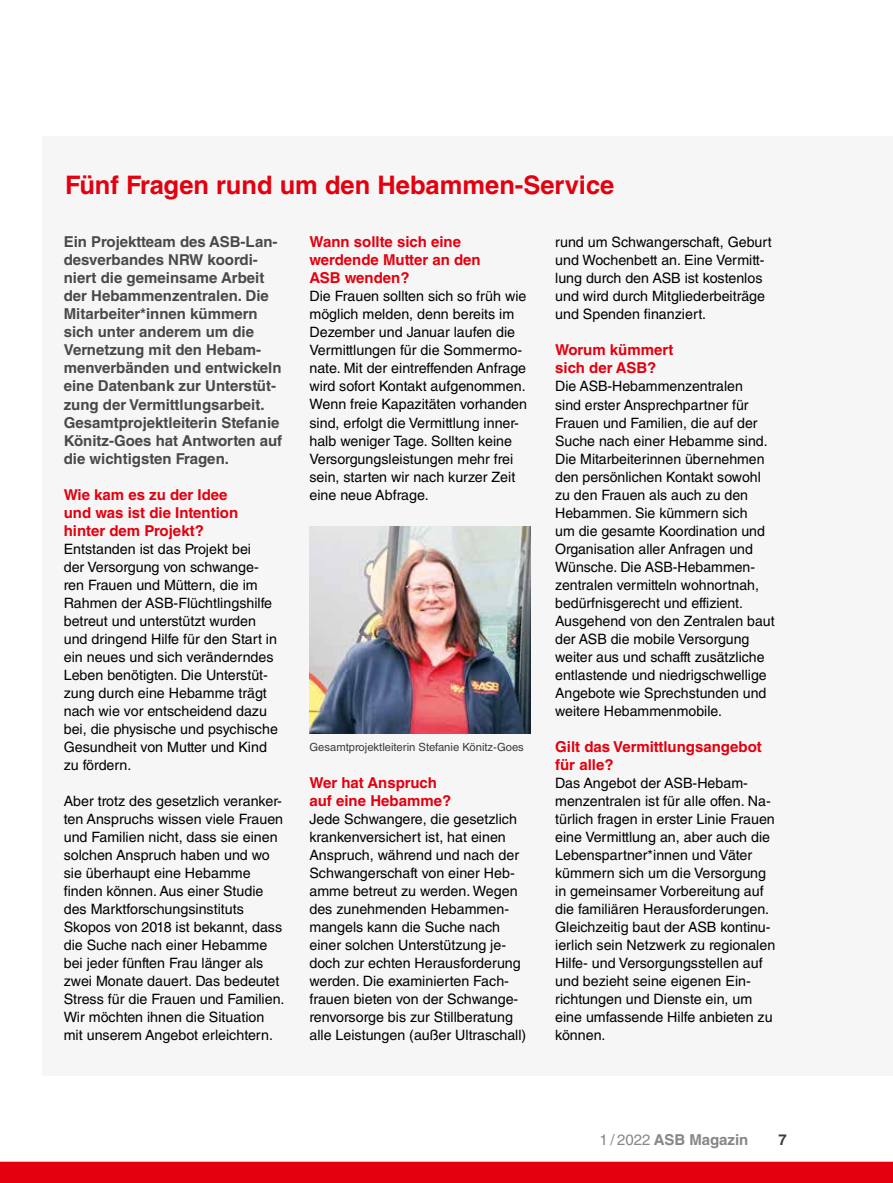
<style>
.page{position:relative;width:893px;height:1183px;background:#fff}
.page>*{position:absolute;margin:0;border:0;box-sizing:border-box;transform-origin:0 0}
.t1{font:700 25.5px "Helvetica LT Std";color:#e3000f}
.t2{font:700 15px/18px "Helvetica LT Std";color:#494948}
.t3{font:700 15px/18px "Helvetica LT Std";color:#e3000f}
.t4{font:700 15px "Helvetica LT Std";color:#878786}
.t5{font:700 15px "Helvetica LT Std";color:#3b3b3a}
.t6{font:14.25px/18px "Helvetica LT Std";color:#000}
.t7{font:11.25px "Helvetica LT Std";color:#3b3b3a}
.s1{font-weight:400}
</style>
<div class="page">
<div style="left:43px;top:136px;width:850px;height:939px;background:#f6f6f6"></div>
<img style="left:309px;top:526px;width:222px;height:207px">
<div style="left:0;top:1161px;width:893px;height:21px;background:#e3000f"></div>
<h1 class="t1" style="left:65px;top:170px;width:551px">Fünf Fragen rund um den Hebammen-Service</h1>
<p class="t2" style="left:64px;top:233px;width:220px">Ein Projektteam des ASB-Lan&shy;desverbandes NRW koordi&shy;niert die gemeinsame Arbeit der Hebammenzentralen. Die<br>Mitarbeiter*innen kümmern sich unter anderem um die<br>Vernetzung mit den Hebam&shy;menverbänden und entwickeln eine Datenbank zur Unterstüt&shy;zung der Vermittlungsarbeit.<br>Gesamtprojektleiterin Stefanie<br>Könitz-Goes hat Antworten auf die wichtigsten Fragen.</p>
<p class="t3" style="left:64px;top:485px;width:176px">Wie kam es zu der Idee und was ist die Intention hinter dem Projekt?</p>
<p class="t6" style="left:64px;top:539px;width:216px">Entstanden ist das Projekt bei<br>der Versorgung von schwange&shy;ren Frauen und Müttern, die im<br>Rahmen der ASB-Flüchtlingshilfe betreut und unterstützt wurden und dringend Hilfe für den Start in ein neues und sich veränderndes<br>Leben benötigten. Die Unterstüt&shy;zung durch eine Hebamme trägt nach wie vor entscheidend dazu bei, die physische und psychische<br>Gesundheit von Mutter und Kind zu fördern.</p>
<p class="t6" style="left:64px;top:791px;width:222px">Aber trotz des gesetzlich veranker&shy;ten Anspruchs wissen viele Frauen und Familien nicht, dass sie einen solchen Anspruch haben und wo sie überhaupt eine Hebamme finden können. Aus einer Studie des Marktforschungsinstituts<br>Skopos von 2018 ist bekannt, dass die Suche nach einer Hebamme bei jeder fünften Frau länger als zwei Monate dauert. Das bedeutet<br>Stress für die Frauen und Familien.<br>Wir möchten ihnen die Situation mit unserem Angebot erleichtern.</p>
<p class="t3" style="left:309px;top:233px;width:173px">Wann sollte sich eine werdende Mutter an den<br>ASB wenden?</p>
<p class="t6" style="left:309px;top:287px;width:219px">Die Frauen sollten sich so früh wie möglich melden, denn bereits im<br>Dezember und Januar laufen die<br>Vermittlungen für die Sommermo&shy;nate. Mit der eintreffenden Anfrage wird sofort Kontakt aufgenommen.<br>Wenn freie Kapazitäten vorhanden sind, erfolgt die Vermittlung inner&shy;halb weniger Tage. Sollten keine<br>Versorgungsleistungen mehr frei sein, starten wir nach kurzer Zeit eine neue Abfrage.</p>
<p class="t7" style="left:309px;top:739px;width:216px">Gesamtprojektleiterin Stefanie Könitz-Goes</p>
<p class="t3" style="left:309px;top:773px;width:143px">Wer hat Anspruch auf eine Hebamme?</p>
<p class="t6" style="left:309px;top:809px;width:218px">Jede Schwangere, die gesetzlich krankenversichert ist, hat einen<br>Anspruch, während und nach der<br>Schwangerschaft von einer Heb&shy;amme betreut zu werden. Wegen des zunehmenden Hebammen&shy;mangels kann die Suche nach einer solchen Unterstützung je&shy;doch zur echten Herausforderung werden. Die examinierten Fach&shy;frauen bieten von der Schwange&shy;renvorsorge bis zur Stillberatung alle Leistungen (außer Ultraschall)</p>
<p class="t6" style="left:555px;top:233px;width:218px">rund um Schwangerschaft, Geburt und Wochenbett an. Eine Vermitt&shy;lung durch den ASB ist kostenlos und wird durch Mitgliederbeiträge und Spenden finanziert.</p>
<p class="t3" style="left:555px;top:341px;width:120px">Worum kümmert sich der ASB?</p>
<p class="t6" style="left:555px;top:377px;width:221px">Die ASB-Hebammenzentralen<br>sind erster Ansprechpartner für<br>Frauen und Familien, die auf der<br>Suche nach einer Hebamme sind.<br>Die Mitarbeiterinnen übernehmen den persönlichen Kontakt sowohl zu den Frauen als auch zu den<br>Hebammen. Sie kümmern sich<br>um die gesamte Koordination und<br>Organisation aller Anfragen und<br>Wünsche. Die ASB-Hebammen&shy;zentralen vermitteln wohnortnah, bedürfnisgerecht und effizient.<br>Ausgehend von den Zentralen baut der ASB die mobile Versorgung weiter aus und schafft zusätzliche entlastende und niedrigschwellige<br>Angebote wie Sprechstunden und weitere Hebammenmobile.</p>
<p class="t3" style="left:555px;top:737px;width:208px">Gilt das Vermittlungsangebot für alle?</p>
<p class="t6" style="left:555px;top:773px;width:222px">Das Angebot der ASB-Hebam&shy;menzentralen ist für alle offen. Na&shy;türlich fragen in erster Linie Frauen eine Vermittlung an, aber auch die<br>Lebenspartner*innen und Väter kümmern sich um die Versorgung in gemeinsamer Vorbereitung auf die familiären Herausforderungen.<br>Gleichzeitig baut der ASB kontinu&shy;ierlich sein Netzwerk zu regionalen<br>Hilfe- und Versorgungsstellen auf und bezieht seine eigenen Ein&shy;richtungen und Dienste ein, um eine umfassende Hilfe anbieten zu können.</p>
<p class="t4" style="left:600px;top:1130px;width:150px"><span class="s1">1 / 2022</span> ASB Magazin</p>
<p class="t5" style="left:778px;top:1130px;width:10px">7</p>
</div>
